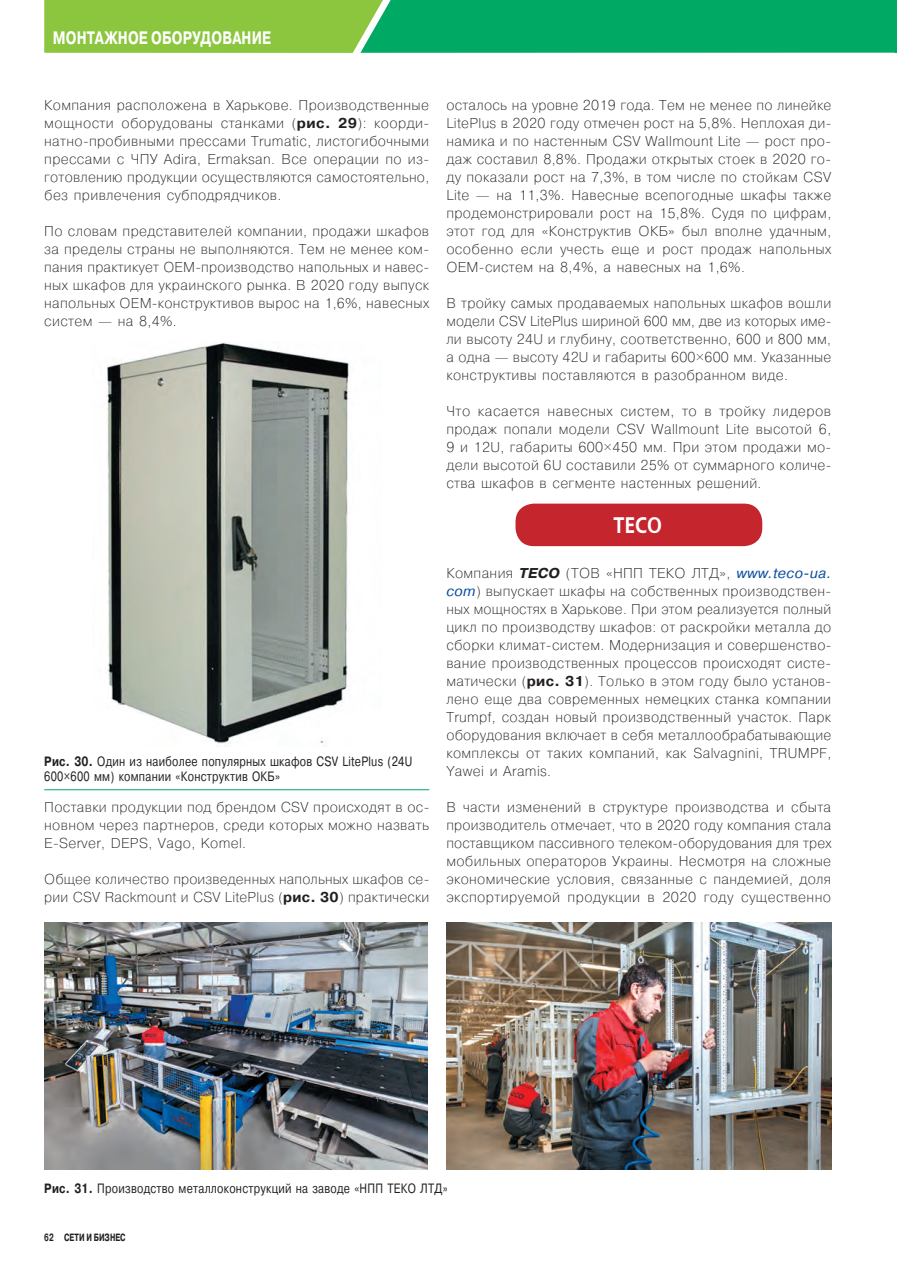
<style>
.page{position:relative;width:897px;height:1267px;background:#fff}
.page>*{position:absolute;margin:0;border:0;box-sizing:border-box;transform-origin:0 0}
.t1{font:600 22.5px "Free Set";color:#fff;scale:.85 1}
.t2{font:700 18px "Pragmatica";letter-spacing:.01em;color:#fff;scale:.75 1}
.t3{font:200 14.25px/18px "Pragmatica";letter-spacing:.025em;color:#231f20;text-align:justify}
.t4{font:13.5px/15px "Pragmatica";letter-spacing:.025em;color:#231f20;scale:.8 1}
.t5{font:700 10.5px "Pragmatica";color:#231f20;scale:.7 1}
.s1{font-weight:700}
.s2{font-weight:700;font-style:italic}
.s3{font-weight:400;font-style:italic;color:#0d4da1}
</style>
<div class="page">
<hr style="left:44px;top:789px;width:385px;height:1px;background:#00a964">
<img style="left:107px;top:342px;width:242px;height:404px">
<div style="left:515px;top:503px;width:247px;height:43px;background:#c5252c;border-radius:18px"></div>
<img style="left:44px;top:922px;width:383px;height:247px">
<img style="left:446px;top:922px;width:385px;height:247px">
<svg style="left:44px;top:0;width:853px;height:53px;background:#37b557"></svg>
<p class="t2" style="left:53px;top:26px;width:265px">Монтажное оборудование</p>
<p class="t3" style="left:44px;top:95px;width:386px">Компания расположена в Харькове. Производственные мощности оборудованы станками (<span class="s1">рис. 29</span>): коорди&shy;натно-пробивными прессами Trumatic, листогибочными прессами с ЧПУ Adira, Ermaksan. Все операции по из&shy;готовлению продукции осуществляются самостоятельно, без привлечения субподрядчиков.</p>
<p class="t3" style="left:44px;top:221px;width:386px">По словам представителей компании, продажи шкафов за пределы страны не выполняются. Тем не менее ком&shy;пания практикует OEM‑производство напольных и навес&shy;ных шкафов для украинского рынка. В 2020 году выпуск напольных OEM‑конструктивов вырос на 1,6%, навесных систем — на 8,4%.</p>
<p class="t4" style="left:44px;top:754px;width:461px"><span class="s1">Рис. 30.</span> Один из наиболее популярных шкафов CSV LitePlus (24U<br>600×600 мм) компании «Конструктив ОКБ»</p>
<p class="t3" style="left:44px;top:797px;width:386px">Поставки продукции под брендом CSV происходят в ос&shy;новном через партнеров, среди которых можно назвать Е‑Server, DEPS, Vago, Komel.</p>
<p class="t3" style="left:44px;top:869px;width:386px">Общее количество произведенных напольных шкафов се&shy;рии CSV Rackmount и CSV LitePlus (<span class="s1">рис. 30</span>) практически</p>
<p class="t3" style="left:446px;top:95px;width:386px">осталось на уровне 2019 года. Тем не менее по линейке LitePlus в 2020 году отмечен рост на 5,8%. Неплохая ди&shy;намика и по настенным CSV Wallmount Lite — рост про&shy;даж составил 8,8%. Продажи открытых стоек в 2020 го&shy;ду показали рост на 7,3%, в том числе по стойкам CSV Lite — на 11,3%. Навесные всепогодные шкафы также продемонстрировали рост на 15,8%. Судя по цифрам, этот год для «Конструктив ОКБ» был вполне удачным, особенно если учесть еще и рост продаж напольных OEM‑систем на 8,4%, а навесных на 1,6%.</p>
<p class="t3" style="left:446px;top:293px;width:386px">В тройку самых продаваемых напольных шкафов вошли модели CSV LitePlus шириной 600 мм, две из которых име&shy;ли высоту 24U и глубину, соответственно, 600 и 800 мм, а одна — высоту 42U и габариты 600×600 мм. Указанные конструктивы поставляются в разобранном виде.</p>
<p class="t3" style="left:446px;top:401px;width:386px">Что касается навесных систем, то в тройку лидеров продаж попали модели CSV Wallmount Lite высотой 6, 9 и 12U, габариты 600×450 мм. При этом продажи мо&shy;дели высотой 6U составили 25% от суммарного количе&shy;ства шкафов в сегменте настенных решений.</p>
<h1 class="t1" style="left:613px;top:512px;width:58px">ТЕC О</h1>
<p class="t3" style="left:446px;top:563px;width:386px">Компания <span class="s2">ТЕCО</span> (ТОВ «НПП ТЕКО ЛТД», <span class="s3">www.teco-ua. com</span>) выпускает шкафы на собственных производствен&shy;ных мощностях в Харькове. При этом реализуется полный цикл по производству шкафов: от раскройки металла до сборки климат-систем. Модернизация и совершенство&shy;вание производственных процессов происходят систе&shy;матически (<span class="s1">рис. 31</span>). Только в этом году было установ&shy;лено еще два современных немецких станка компании Trumpf, создан новый производственный участок. Парк оборудования включает в себя металлообрабатывающие комплексы от таких компаний, как Salvagnini, TRUMPF, Yawei и Aramis.</p>
<p class="t3" style="left:446px;top:797px;width:386px">В части изменений в структуре производства и сбыта производитель отмечает, что в 2020 году компания стала поставщиком пассивного телеком-оборудования для трех мобильных операторов Украины. Несмотря на сложные экономические условия, связанные с пандемией, доля экспортируемой продукции в 2020 году существенно</p>
<p class="t4" style="left:44px;top:1180px;width:505px"><span class="s1">Рис. 31.</span> Производство металлоконструкций на заводе «НПП ТЕКО ЛТД»</p>
<p class="t5" style="left:44px;top:1230px;width:118px">62 СЕТИ И БИЗНЕС</p>
</div>
